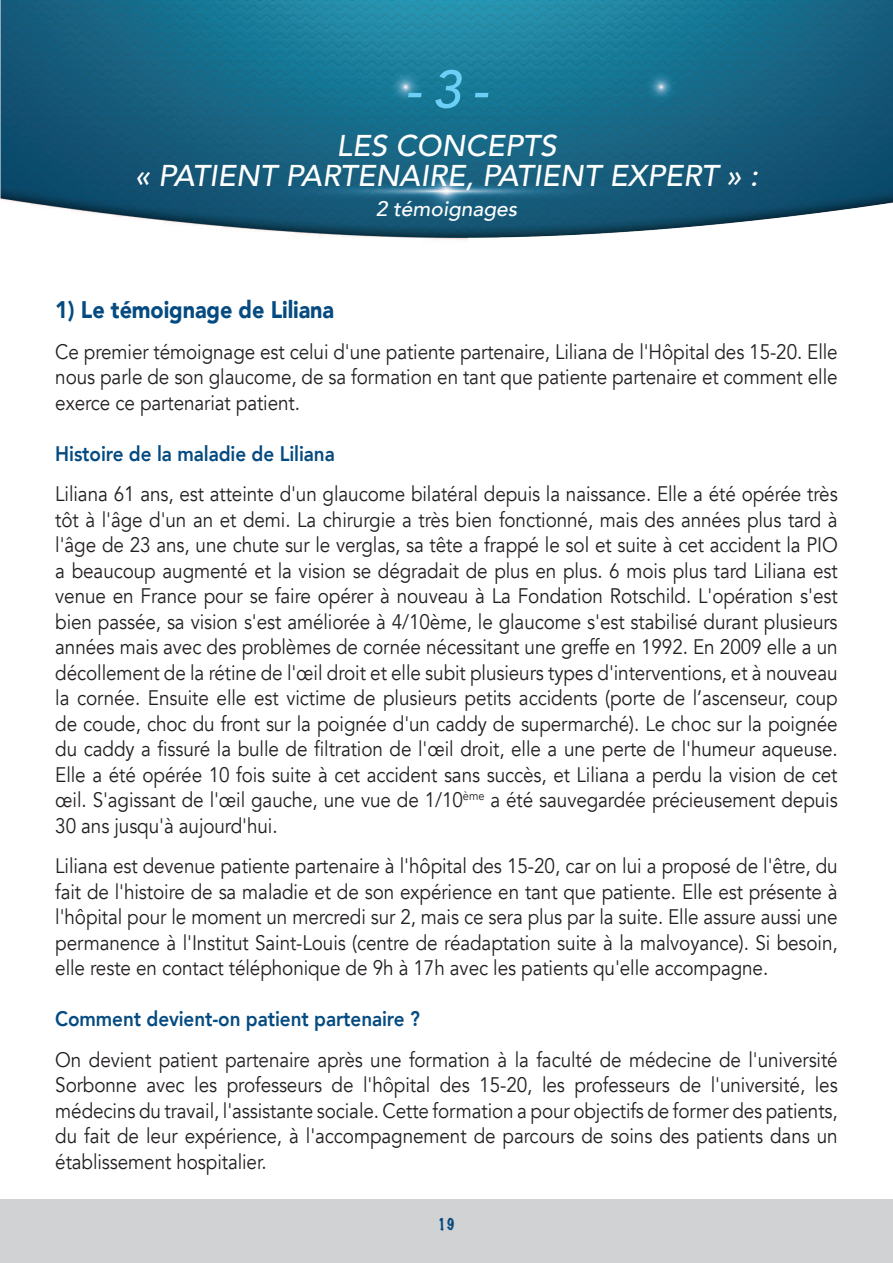
<style>
.page{position:relative;width:893px;height:1263px;background:#fff}
.page>*{position:absolute;margin:0;border:0;box-sizing:border-box;transform-origin:0 0}
.t1{font:italic 500 52.5px "Avenir";color:#6bcff6}
.t2{font:italic 500 30px/30px "Avenir";color:#fff;text-align:center}
.t3{font:900 24px "Avenir";letter-spacing:-.005em;color:#054b81;scale:.9 1}
.t4{font:21px/25.5px "Avenir";letter-spacing:-.005em;color:#231f20;text-align:justify;scale:.9 1}
.t5{font:800 21px "Avenir";letter-spacing:-.005em;color:#054b81;scale:.9 1}
.t6{font:italic 500 21px "Avenir";color:#fff}
.t7{font:100 15px "Marker Felt";color:#054b81}
</style>
<div class="page">
<img style="left:0;top:0;width:893px;height:240px">
<div style="left:0;top:1199px;width:893px;height:64px;background:#d1d2d4"></div>
<h1 class="t1" style="left:405px;top:68px;width:85px">-3-</h1>
<h2 class="t2" style="left:135px;top:134px;width:625px">LES CONCEPTS<br>« PATIENT PARTENAIRE, PATIENT EXPERT » :</h2>
<p class="t6" style="left:376px;top:200px;width:143px">2 témoignages</p>
<p class="t3" style="left:55px;top:297px;width:311px">1) Le témoignage de Liliana</p>
<p class="t4" style="left:55px;top:341px;width:871px">Ce premier témoignage est celui d'une patiente partenaire, Liliana de l'Hôpital des 15-20. Elle nous parle de son glaucome, de sa formation en tant que patiente partenaire et comment elle exerce ce partenariat patient.</p>
<p class="t5" style="left:55px;top:442px;width:312px">Histoire de la maladie de Liliana</p>
<p class="t4" style="left:55px;top:483px;width:871px">Liliana 61 ans, est atteinte d'un glaucome bilatéral depuis la naissance. Elle a été opérée très tôt à l'âge d'un an et demi. La chirurgie a très bien fonctionné, mais des années plus tard à l'âge de 23 ans, une chute sur le verglas, sa tête a frappé le sol et suite à cet accident la PIO a beaucoup augmenté et la vision se dégradait de plus en plus. 6 mois plus tard Liliana est venue en France pour se faire opérer à nouveau à La Fondation Rotschild. L'opération s'est bien passée, sa vision s'est améliorée à 4/10ème, le glaucome s'est stabilisé durant plusieurs années mais avec des problèmes de cornée nécessitant une greffe en 1992. En 2009 elle a un décollement de la rétine de l'œil droit et elle subit plusieurs types d'interventions, et à nouveau la cornée. Ensuite elle est victime de plusieurs petits accidents (porte de l’ascenseur, coup de coude, choc du front sur la poignée d'un caddy de supermarché). Le choc sur la poignée du caddy a fissuré la bulle de filtration de l'œil droit, elle a une perte de l'humeur aqueuse.<br>Elle a été opérée 10 fois suite à cet accident sans succès, et Liliana a perdu la vision de cet œil. S'agissant de l'œil gauche, une vue de 1/10<sup>ème</sup> a été sauvegardée précieusement depuis 30 ans jusqu'à aujourd'hui.</p>
<p class="t4" style="left:55px;top:855px;width:871px">Liliana est devenue patiente partenaire à l'hôpital des 15-20, car on lui a proposé de l'être, du fait de l'histoire de sa maladie et de son expérience en tant que patiente. Elle est présente à l'hôpital pour le moment un mercredi sur 2, mais ce sera plus par la suite. Elle assure aussi une permanence à l'Institut Saint-Louis (centre de réadaptation suite à la malvoyance). Si besoin, elle reste en contact téléphonique de 9h à 17h avec les patients qu'elle accompagne.</p>
<p class="t5" style="left:55px;top:1007px;width:407px">Comment devient-on patient partenaire ?</p>
<p class="t4" style="left:55px;top:1049px;width:871px">On devient patient partenaire après une formation à la faculté de médecine de l'université Sorbonne avec les professeurs de l'hôpital des 15-20, les professeurs de l'université, les médecins du travail, l'assistante sociale. Cette formation a pour objectifs de former des patients, du fait de leur expérience, à l'accompagnement de parcours de soins des patients dans un établissement hospitalier.</p>
<p class="t7" style="left:438px;top:1218px;width:19px">19</p>
</div>
